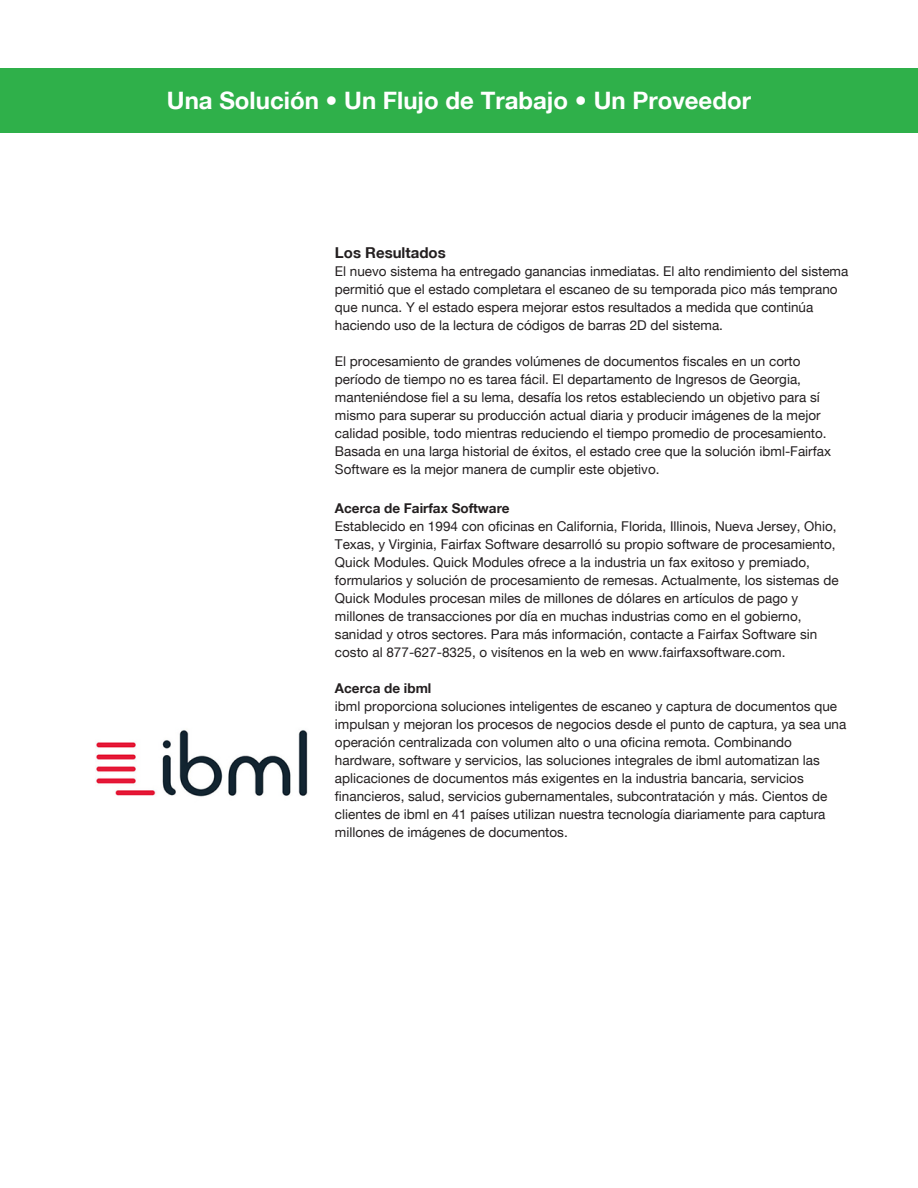
<style>
.page{position:relative;width:918px;height:1188px;background:#fff}
.page>*{position:absolute;margin:0;border:0;box-sizing:border-box;transform-origin:0 0}
.t1{font:700 24px "Helvetica Neue LT";color:#fff}
.t2{font:700 15px "Helvetica Neue LT";color:#231f20}
.t3{font:13.5px/18px "Helvetica Neue LT";color:#231f20}
.s1{font-weight:700}
</style>
<div class="page">
<div style="left:0;top:68px;width:918px;height:65px;background:#2fb04a"></div>
<img style="left:96px;top:730px;width:212px;height:67px">
<h1 class="t1" style="left:167px;top:85px;width:586px">Una Solución • Un Flujo de Trabajo • Un Proveedor</h1>
<p class="t2" style="left:335px;top:243px;width:112px">Los Resultados</p>
<p class="t3" style="left:335px;top:262px;width:515px">El nuevo sistema ha entregado ganancias inmediatas. El alto rendimiento del sistema permitió que el estado completara el escaneo de su temporada pico más temprano que nunca. Y el estado espera mejorar estos resultados a medida que continúa haciendo uso de la lectura de códigos de barras 2D del sistema.</p>
<p class="t3" style="left:335px;top:352px;width:498px">El procesamiento de grandes volúmenes de documentos fiscales en un corto período de tiempo no es tarea fácil. El departamento de Ingresos de Georgia, manteniéndose fiel a su lema, desafía los retos estableciendo un objetivo para sí mismo para superar su producción actual diaria y producir imágenes de la mejor calidad posible, todo mientras reduciendo el tiempo promedio de procesamiento.<br>Basada en una larga historial de éxitos, el estado cree que la solución ibml-Fairfax Software es la mejor manera de cumplir este objetivo.</p>
<p class="t3" style="left:335px;top:499px;width:505px"><span class="s1">Acerca de Fairfax Software<br></span>Establecido en 1994 con oficinas en California, Florida, Illinois, Nueva Jersey, Ohio, Texas, y Virginia, Fairfax Software desarrolló su propio software de procesamiento, Quick Modules. Quick Modules ofrece a la industria un fax exitoso y premiado, formularios y solución de procesamiento de remesas. Actualmente, los sistemas de Quick Modules procesan miles de millones de dólares en artículos de pago y millones de transacciones por día en muchas industrias como en el gobierno, sanidad y otros sectores. Para más información, contacte a Fairfax Software sin costo al 877-627-8325, o visítenos en la web en www.fairfaxsoftware.com.</p>
<p class="t3" style="left:335px;top:679px;width:513px"><span class="s1">Acerca de ibml<br></span>ibml proporciona soluciones inteligentes de escaneo y captura de documentos que impulsan y mejoran los procesos de negocios desde el punto de captura, ya sea una operación centralizada con volumen alto o una oficina remota. Combinando hardware, software y servicios, las soluciones integrales de ibml automatizan las aplicaciones de documentos más exigentes en la industria bancaria, servicios financieros, salud, servicios gubernamentales, subcontratación y más. Cientos de clientes de ibml en 41 países utilizan nuestra tecnología diariamente para captura millones de imágenes de documentos.</p>
</div>
